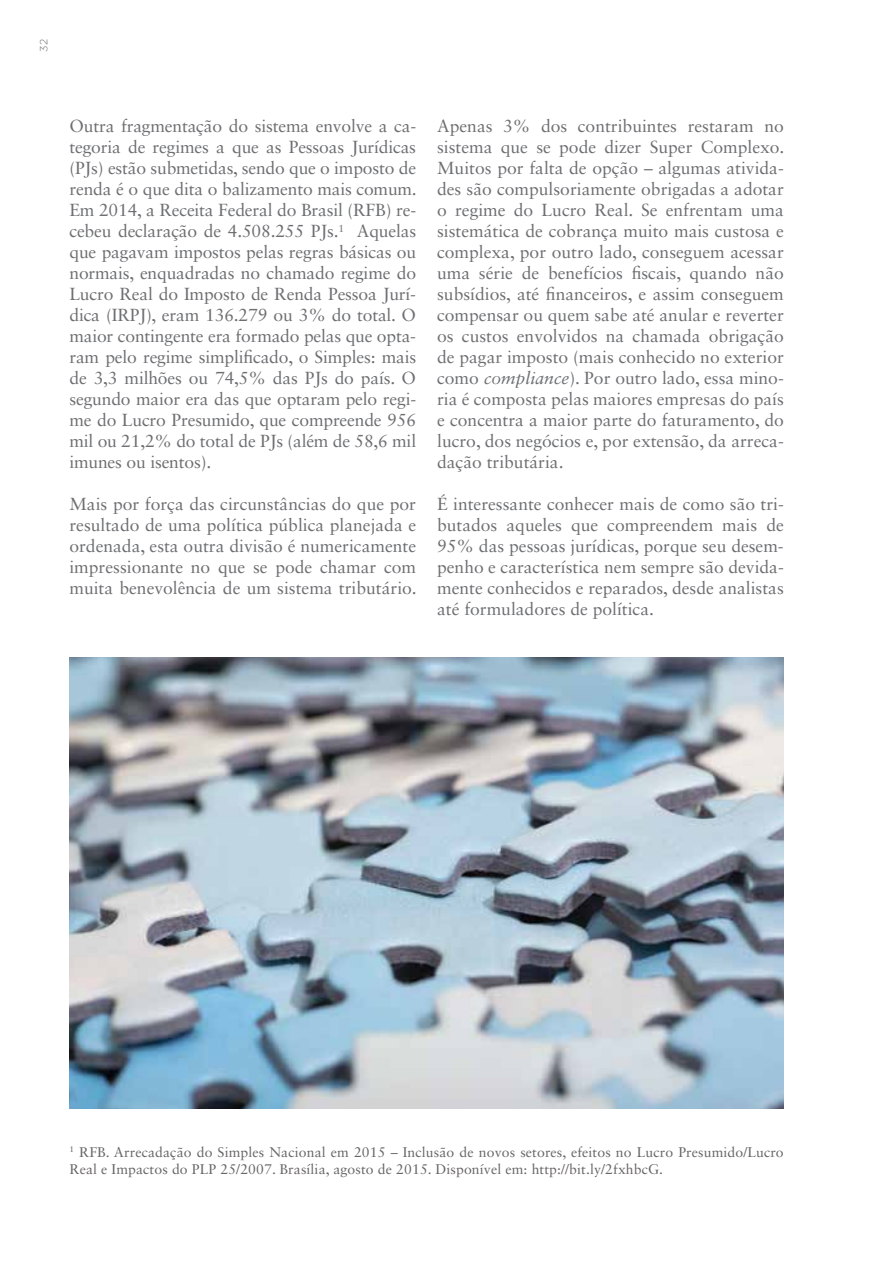
<style>
.page{position:relative;width:893px;height:1265px;background:#fff}
.page>*{position:absolute;margin:0;border:0;box-sizing:border-box;transform-origin:0 0}
.t1{font:17.5px/21px "Sabon LT Std";color:#6d6e71;text-align:justify}
.t2{font:14px/17.5px "Sabon LT Std";letter-spacing:.01em;color:#676464}
.t3{font:300 10.5px "Gotham";color:#6d6e71}
.s1{font-style:italic}
</style>
<div class="page">
<img style="left:69px;top:657px;width:715px;height:452px">
<p class="t3" style="left:38px;top:52px;width:14px;rotate:-90deg">32</p>
<p class="t1" style="left:69px;top:116px;width:349px">Outra fragmentação do sistema envolve a ca&shy;tegoria de regimes a que as Pessoas Jurídicas (PJs) estão submetidas, sendo que o imposto de renda é o que dita o balizamento mais comum.<br>Em 2014, a Receita Federal do Brasil (RFB) re&shy;cebeu declaração de 4.508.255 PJs.<sup>1</sup> Aquelas que pagavam impostos pelas regras básicas ou normais, enquadradas no chamado regime do Lucro Real do Imposto de Renda Pessoa Jurí&shy;dica (IRPJ), eram 136.279 ou 3% do total. O maior contingente era formado pelas que opta&shy;ram pelo regime simplificado, o Simples: mais de 3,3 milhões ou 74,5% das PJs do país. O segundo maior era das que optaram pelo regi&shy;me do Lucro Presumido, que compreende 956 mil ou 21,2% do total de PJs (além de 58,6 mil imunes ou isentos).</p>
<p class="t1" style="left:69px;top:494px;width:349px">Mais por força das circunstâncias do que por resultado de uma política pública planejada e ordenada, esta outra divisão é numericamente impressionante no que se pode chamar com muita benevolência de um sistema tributário.</p>
<p class="t1" style="left:437px;top:116px;width:349px">Apenas 3% dos contribuintes restaram no sistema que se pode dizer Super Complexo.<br>Muitos por falta de opção – algumas ativida&shy;des são compulsoriamente obrigadas a adotar o regime do Lucro Real. Se enfrentam uma sistemática de cobrança muito mais custosa e complexa, por outro lado, conseguem acessar uma série de benefícios fiscais, quando não subsídios, até financeiros, e assim conseguem compensar ou quem sabe até anular e reverter os custos envolvidos na chamada obrigação de pagar imposto (mais conhecido no exterior como <span class="s1">compliance</span>). Por outro lado, essa mino&shy;ria é composta pelas maiores empresas do país e concentra a maior parte do faturamento, do lucro, dos negócios e, por extensão, da arreca&shy;dação tributária.</p>
<p class="t1" style="left:437px;top:494px;width:348px">É interessante conhecer mais de como são tri&shy;butados aqueles que compreendem mais de 95% das pessoas jurídicas, porque seu desem&shy;penho e característica nem sempre são devida&shy;mente conhecidos e reparados, desde analistas até formuladores de política.</p>
<p class="t2" style="left:69px;top:1143px;width:716px"><sup>1</sup> RFB. Arrecadação do Simples Nacional em 2015 – Inclusão de novos setores, efeitos no Lucro Presumido/Lucro<br>Real e Impactos do PLP 25/2007. Brasília, agosto de 2015. Disponível em: http://bit.ly/2fxhbcG.</p>
</div>
